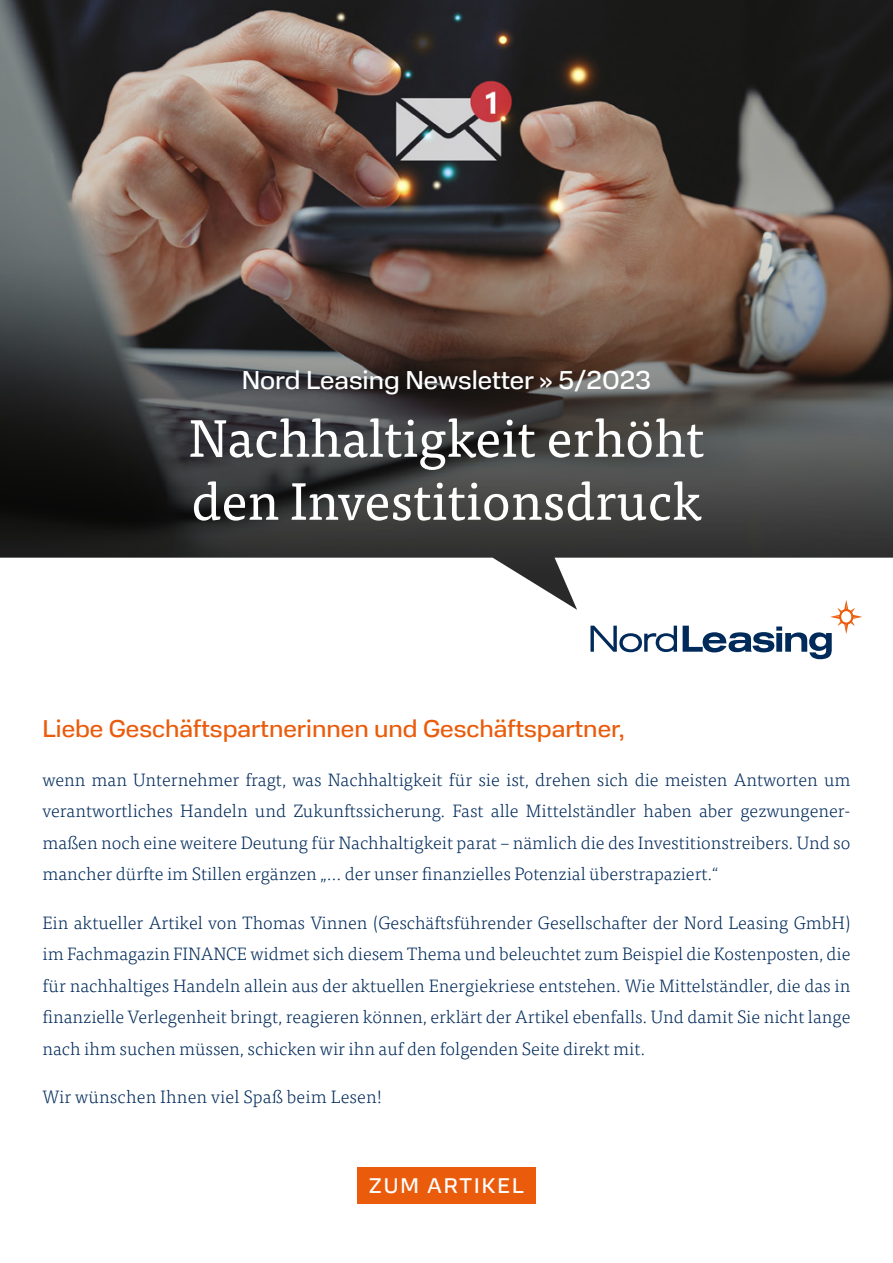
<style>
.page{position:relative;width:893px;height:1263px;background:#fff}
.page>*{position:absolute;margin:0;border:0;box-sizing:border-box;transform-origin:0 0}
.t1{font:52.5px "Tisa Pro";color:#fff}
.t2{font:25.5px "Normalidad Text";color:#fff}
.t3{font:24px "Normalidad Text";color:#ea5b0b}
.t4{font:21px "Normalidad Text";letter-spacing:.1em;color:#fff}
.t5{font:300 18px/31.5px "Tisa Pro";color:#002a5a;text-align:justify}
</style>
<div class="page">
<img style="left:0;top:0;width:893px;height:610px">
<svg style="left:590px;top:626px;width:87px;height:26px"></svg>
<svg style="left:683px;top:600px;width:179px;height:59px"></svg>
<div style="left:357px;top:1167px;width:179px;height:36px;background:#ea5b0b"></div>
<p class="t2" style="left:242px;top:362px;width:411px">Nord Leasing Newsletter » 5/2023</p>
<p class="t1" style="left:189px;top:400px;width:517px">Nachhaltigkeit erhöht</p>
<p class="t1" style="left:191px;top:463px;width:512px">den Investitionsdruck</p>
<p class="t3" style="left:43px;top:711px;width:583px">Liebe Geschäftspartnerinnen und Geschäftspartner,</p>
<p class="t5" style="left:43px;top:763px;width:809px">wenn man Unternehmer fragt, was Nachhaltigkeit für sie ist, drehen sich die meisten Antworten um verantwortliches Handeln und Zukunftssicherung. Fast alle Mittelständler haben aber gezwungener&shy;maßen noch eine weitere Deutung für Nachhaltigkeit parat – nämlich die des Investitionstreibers. Und so mancher dürfte im Stillen ergänzen „… der unser finanzielles Potenzial überstrapaziert.“</p>
<p class="t5" style="left:43px;top:906px;width:809px">Ein aktueller Artikel von Thomas Vinnen (Geschäftsführender Gesellschafter der Nord Leasing GmbH) im Fachmagazin FINANCE widmet sich diesem Thema und beleuchtet zum Beispiel die Kostenposten, die für nachhaltiges Handeln allein aus der aktuellen Energiekriese entstehen. Wie Mittelständler, die das in finanzielle Verlegenheit bringt, reagieren können, erklärt der Artikel ebenfalls. Und damit Sie nicht lange nach ihm suchen müssen, schicken wir ihn auf den folgenden Seite direkt mit.</p>
<p class="t5" style="left:43px;top:1080px;width:341px">Wir wünschen Ihnen viel Spaß beim Lesen!</p>
<p class="t4" style="left:369px;top:1171px;width:156px">ZUM ARTIKEL</p>
</div>
